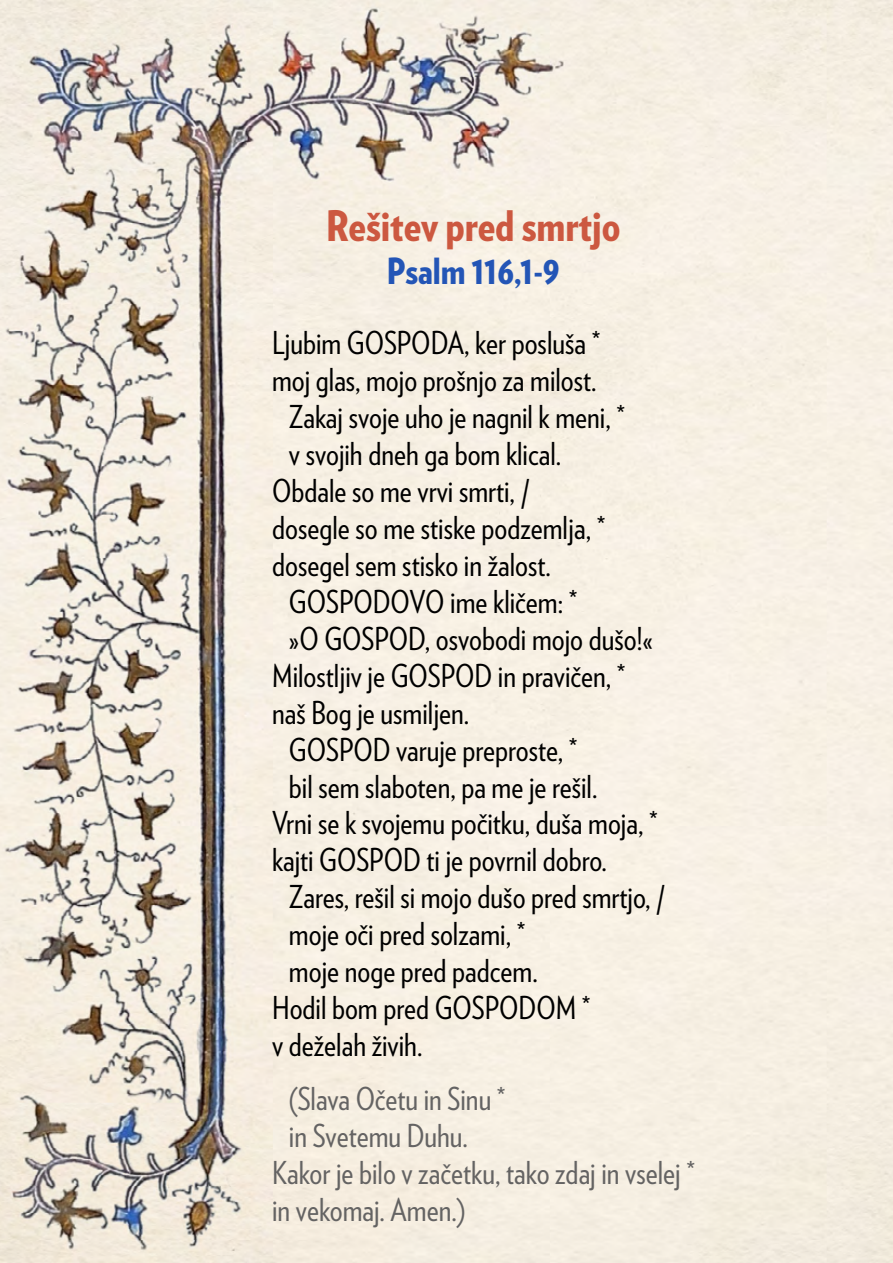
<style>
.page{position:relative;width:893px;height:1263px;background:#fff}
.page>*{position:absolute;margin:0;border:0;box-sizing:border-box;transform-origin:0 0}
.t1{font:900 42px "Verlag Condensed";color:#cc5840}
.t2{font:900 36px "Verlag Condensed";color:#2355b6}
.t3{font:31.5px "Verlag Condensed";color:#000}
.t4{font:31.5px "Verlag Condensed";color:#646363}
</style>
<div class="page">
<img style="left:0;top:0;width:893px;height:1263px">
<h1 class="t1" style="left:326px;top:193px;width:296px">Rešitev pred smrtjo</h1>
<p class="t2" style="left:387px;top:243px;width:174px">Psalm 116,1-9</p>
<p class="t3" style="left:272px;top:321px;width:330px">Ljubim GOSPODA, ker posluša *</p>
<p class="t3" style="left:272px;top:358px;width:326px">moj glas, mojo prošnjo za milost.</p>
<p class="t3" style="left:289px;top:395px;width:338px">Zakaj svoje uho je nagnil k meni, *</p>
<p class="t3" style="left:289px;top:432px;width:274px">v svojih dneh ga bom klical.</p>
<p class="t3" style="left:272px;top:469px;width:258px">Obdale so me vrvi smrti, /</p>
<p class="t3" style="left:272px;top:505px;width:335px">dosegle so me stiske podzemlja, *</p>
<p class="t3" style="left:272px;top:542px;width:280px">dosegel sem stisko in žalost.</p>
<p class="t3" style="left:289px;top:579px;width:290px">GOSPODOVO ime kličem: *</p>
<p class="t3" style="left:289px;top:616px;width:365px">»O GOSPOD, osvobodi mojo dušo!«</p>
<p class="t3" style="left:272px;top:653px;width:355px">Milostljiv je GOSPOD in pravičen, *</p>
<p class="t3" style="left:272px;top:690px;width:199px">naš Bog je usmiljen.</p>
<p class="t3" style="left:289px;top:727px;width:290px">GOSPOD varuje preproste, *</p>
<p class="t3" style="left:289px;top:764px;width:310px">bil sem slaboten, pa me je rešil.</p>
<p class="t3" style="left:272px;top:801px;width:387px">Vrni se k svojemu počitku, duša moja, *</p>
<p class="t3" style="left:272px;top:838px;width:336px">kajti GOSPOD ti je povrnil dobro.</p>
<p class="t3" style="left:289px;top:875px;width:377px">Zares, rešil si mojo dušo pred smrtjo, /</p>
<p class="t3" style="left:289px;top:912px;width:238px">moje oči pred solzami, *</p>
<p class="t3" style="left:289px;top:948px;width:250px">moje noge pred padcem.</p>
<p class="t3" style="left:272px;top:985px;width:320px">Hodil bom pred GOSPODOM *</p>
<p class="t3" style="left:272px;top:1022px;width:152px">v deželah živih.</p>
<p class="t4" style="left:289px;top:1076px;width:218px">(Slava Očetu in Sinu *</p>
<p class="t4" style="left:289px;top:1113px;width:181px">in Svetemu Duhu.</p>
<p class="t4" style="left:272px;top:1150px;width:424px">Kakor je bilo v začetku, tako zdaj in vselej *</p>
<p class="t4" style="left:272px;top:1187px;width:195px">in vekomaj. Amen.)</p>
</div>
